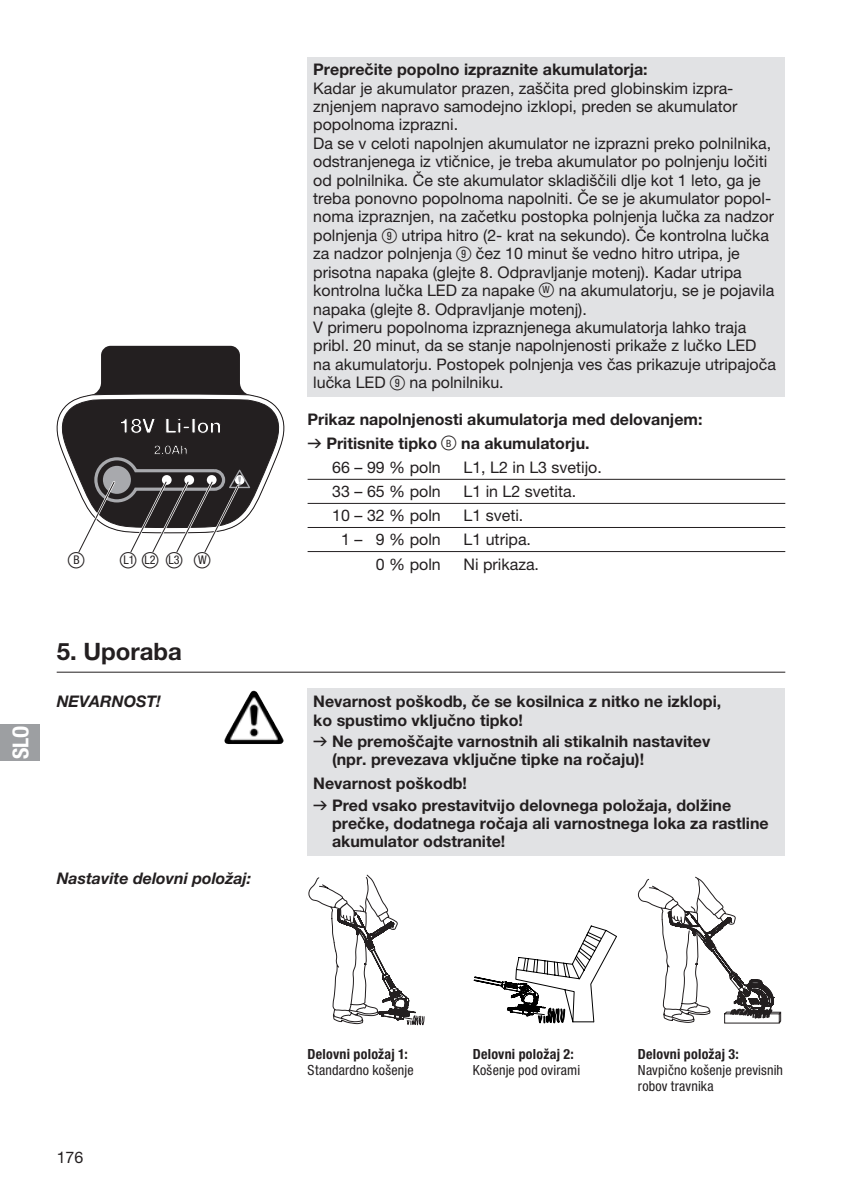
<style>
.page{position:relative;width:842px;height:1191px;background:#fff}
.page>*{position:absolute;margin:0;border:0;box-sizing:border-box;transform-origin:0 0}
.t1{font:700 24px "GARDENA Pro";color:#231f20}
.t2{font:22px "GARDENA Pro Bo Cond";color:#fff}
.t3{font:22px "Ziffernim Kreisund Quadrat BQ";color:#231f20}
.t4{font:16px/18.4px "GARDENA Pro";color:#231f20}
.t5{font:700 16px/18.4px "GARDENA Pro";color:#231f20}
.t6{font:italic 700 16px "GARDENA Pro";color:#231f20}
.t7{font:condensed 14px/16px "GARDENA Pro";letter-spacing:.015em;color:#231f20}
.t8{font:14px "GARDENA Pro Bo Cond";letter-spacing:.015em;color:#231f20}
.t9{font:condensed 12px "GARDENA Pro";color:#231f20}
.s1{font-family:"Ziffernim Kreisund Quadrat BQ";font-stretch:normal;font-size:22px}
.s2{font-family:"Ziffernim Kreisund Quadrat BQ";font-size:20px}
.s3{font-family:"Formdruck";font-weight:400}
.s4{font-family:"Ziffernim Kreisund Quadrat BQ";font-weight:400;font-size:20px}
</style>
<div class="page">
<div style="left:308px;top:57px;width:477px;height:340px;background:#e1e2e4"></div>
<svg style="left:95px;top:346px;width:151px;height:47px;background:#403d3d"></svg>
<div style="left:113px;top:358px;width:114px;height:25px;background:#231f20"></div>
<svg style="left:57px;top:393px;width:227px;height:160px"></svg>
<hr style="left:308px;top:479px;width:477px;height:1px;background:#231f20">
<hr style="left:308px;top:503px;width:477px;height:1px;background:#231f20">
<hr style="left:308px;top:527px;width:477px;height:1px;background:#231f20">
<hr style="left:308px;top:551px;width:477px;height:1px;background:#231f20">
<div style="left:308px;top:688px;width:477px;height:168px;background:#e1e2e4"></div>
<hr style="left:57px;top:671px;width:728px;height:1px;background:#231f20">
<img style="left:227px;top:691px;width:26px;height:44px">
<svg style="left:308px;top:874px;width:117px;height:152px"></svg>
<svg style="left:473px;top:925px;width:144px;height:99px"></svg>
<svg style="left:638px;top:876px;width:144px;height:148px"></svg>
<div style="left:0;top:724px;width:40px;height:36px;background:#9d9fa2"></div>
<h2 class="t3" style="left:68px;top:547px;width:18px">ß<sup>B</sup></h2>
<p class="t9" style="left:120px;top:552px;width:92px"><span class="s1">ß</span>L1 <span class="s1">ß</span>L2 <span class="s1">ß</span>L3 <span class="s1">ß</span>W</p>
<p class="t5" style="left:313px;top:60px;width:336px">Preprečite popolno izpraznite akumulatorja:</p>
<p class="t4" style="left:313px;top:79px;width:464px">Kadar je akumulator prazen, zaščita pred globinskim izpra&shy;znjenjem napravo samodejno izklopi, preden se akumulator popolnoma izprazni.<br>Da se v celoti napolnjen akumulator ne izprazni preko polnilnika, odstranjenega iz vtičnice, je treba akumulator po polnjenju ločiti od polnilnika. Če ste akumulator skladiščili dlje kot 1 leto, ga je treba ponovno popolnoma napolniti. Če se je akumulator popol&shy;noma izpraznjen, na začetku postopka polnjenja lučka za nadzor polnjenja <span class="s2">9</span> utripa hitro (2- krat na sekundo). Če kontrolna lučka za nadzor polnjenja <span class="s2">9</span> čez 10 minut še vedno hitro utripa, je prisotna napaka (glejte 8. Odpravljanje motenj). Kadar utripa kontrolna lučka LED za napake <span class="s2">ß</span><sup>W</sup> na akumulatorju, se je pojavila napaka (glejte 8. Odpravljanje motenj).<br>V primeru popolnoma izpraznjenega akumulatorja lahko traja pribl. 20 minut, da se stanje napolnjenosti prikaže z lučko LED na akumulatorju. Postopek polnjenja ves čas prikazuje utripajoča lučka LED <span class="s2">9</span> na polnilniku.</p>
<p class="t5" style="left:308px;top:410px;width:396px">Prikaz napolnjenosti akumulatorja med delovanjem:</p>
<p class="t5" style="left:308px;top:434px;width:283px"><span class="s3">v</span> Pritisnite tipko <span class="s4">ß</span><sup>B</sup> na akumulatorju.</p>
<p class="t4" style="left:332px;top:458px;width:110px">66 – 99 % poln</p>
<p class="t4" style="left:463px;top:458px;width:140px">L1, L2 in L3 svetijo.</p>
<p class="t4" style="left:332px;top:482px;width:110px">33 – 65 % poln</p>
<p class="t4" style="left:463px;top:482px;width:114px">L1 in L2 svetita.</p>
<p class="t4" style="left:332px;top:506px;width:110px">10 – 32 % poln</p>
<p class="t4" style="left:463px;top:506px;width:61px">L1 sveti.</p>
<p class="t4" style="left:341px;top:530px;width:101px">1 – 9 % poln</p>
<p class="t4" style="left:463px;top:530px;width:69px">L1 utripa.</p>
<p class="t4" style="left:376px;top:554px;width:66px">0 % poln</p>
<p class="t4" style="left:463px;top:554px;width:77px">Ni prikaza.</p>
<h2 class="t2" style="left:7px;top:759px;width:35px;rotate:-90deg">SLO</h2>
<h1 class="t1" style="left:57px;top:637px;width:127px">5. Uporaba</h1>
<p class="t6" style="left:57px;top:691px;width:106px">NEVARNOST!</p>
<p class="t5" style="left:313px;top:692px;width:409px">Nevarnost poškodb, če se kosilnica z nitko ne izklopi, ko spustimo vključno tipko!</p>
<p class="t5" style="left:332px;top:731px;width:380px;text-indent:-19px"><span class="s3">v</span> Ne premoščajte varnostnih ali stikalnih nastavitev (npr. prevezava vključne tipke na ročaju)!</p>
<p class="t5" style="left:313px;top:772px;width:419px;line-height:21.2px">Nevarnost poškodb!<br><span class="s3">v</span> Pred vsako prestavitvijo delovnega položaja, dolžine</p>
<p class="t5" style="left:332px;top:813px;width:438px">prečke, dodatnega ročaja ali varnostnega loka za rastline akumulator odstranite!</p>
<p class="t6" style="left:57px;top:868px;width:196px">Nastavite delovni položaj:</p>
<p class="t4" style="left:57px;top:1147px;width:28px">176</p>
<p class="t8" style="left:308px;top:1045px;width:102px">Delovni položaj 1:</p>
<p class="t7" style="left:308px;top:1061px;width:108px">Standardno košenje</p>
<p class="t8" style="left:473px;top:1045px;width:102px">Delovni položaj 2:</p>
<p class="t7" style="left:473px;top:1061px;width:109px">Košenje pod ovirami</p>
<p class="t8" style="left:638px;top:1045px;width:102px">Delovni položaj 3:</p>
<p class="t7" style="left:638px;top:1061px;width:147px">Navpično košenje previsnih robov travnika</p>
</div>
